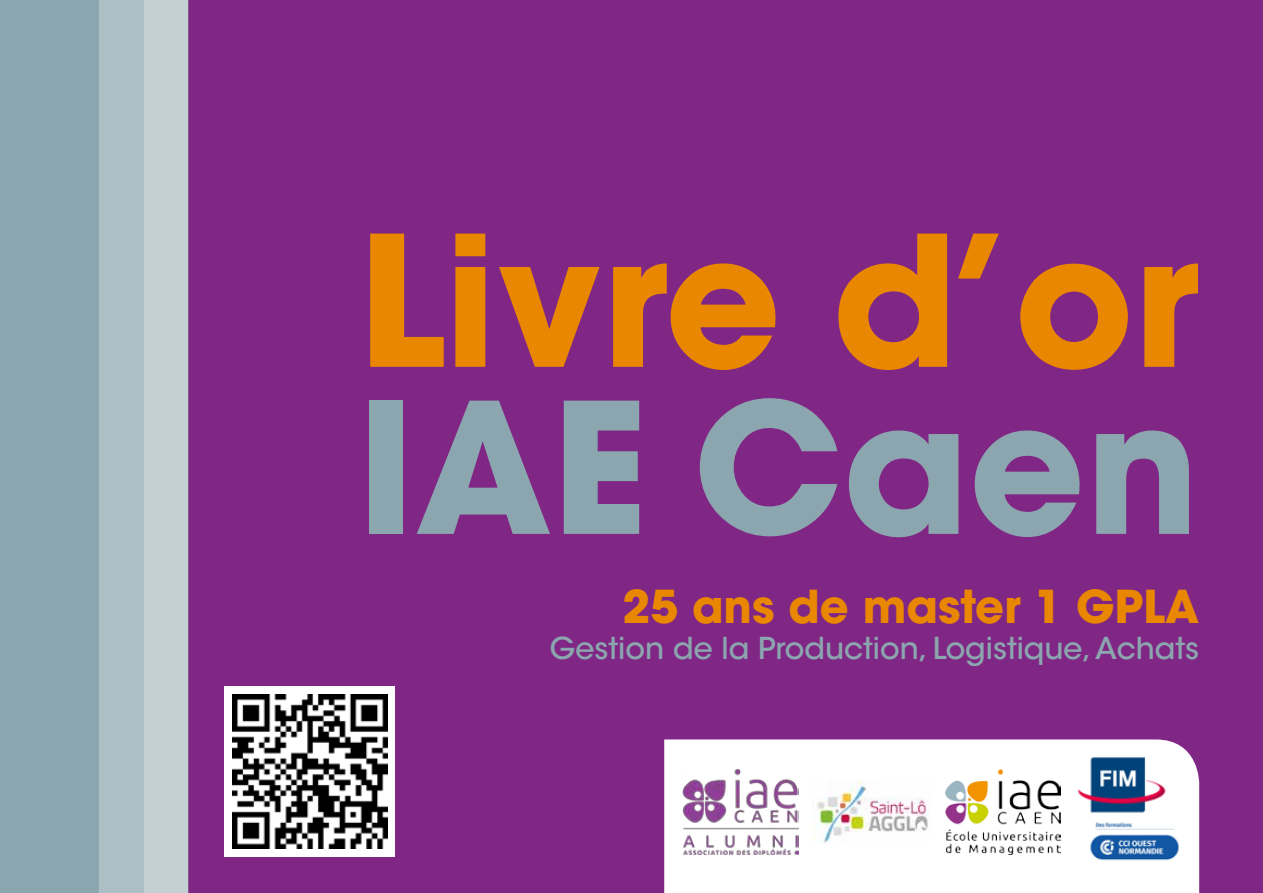
<style>
.page{position:relative;width:1263px;height:893px;background:#802785}
.page>*{position:absolute;margin:0;border:0;box-sizing:border-box;transform-origin:0 0}
.t1{font:700 180px "ITC Avant Garde Std";color:#ea8700}
.t2{font:700 180px "ITC Avant Garde Std";color:#8ca6af}
.t3{font:700 45px "ITC Avant Garde Std";color:#ea8700}
.t4{font:500 30px "ITC Avant Garde Std";color:#8ca6af}
</style>
<div class="page">
<div style="left:664px;top:739px;width:535px;height:154px;background:#fff"></div>
<img style="left:683px;top:768px;width:115px;height:87px">
<img style="left:812px;top:780px;width:119px;height:63px">
<img style="left:945px;top:769px;width:115px;height:85px">
<img style="left:1075px;top:754px;width:118px;height:116px">
<div style="left:0;top:0;width:99px;height:893px;background:#8ca6af"></div>
<svg style="left:99px;top:0;width:89px;height:893px;background:#b8c6cc"></svg>
<div style="left:225px;top:686px;width:170px;height:170px;background:#fff"></div>
<img style="left:233px;top:694px;width:154px;height:154px">
<h1 class="t1" style="left:357px;top:184px;width:843px">Livre d’or</h1>
<h1 class="t2" style="left:357px;top:351px;width:844px">IAE Caen</h1>
<h2 class="t3" style="left:622px;top:577px;width:578px">25 ans de master 1 GPLA</h2>
<p class="t4" style="left:550px;top:629px;width:651px">Gestion de la Production, Logistique, Achats</p>
</div>
